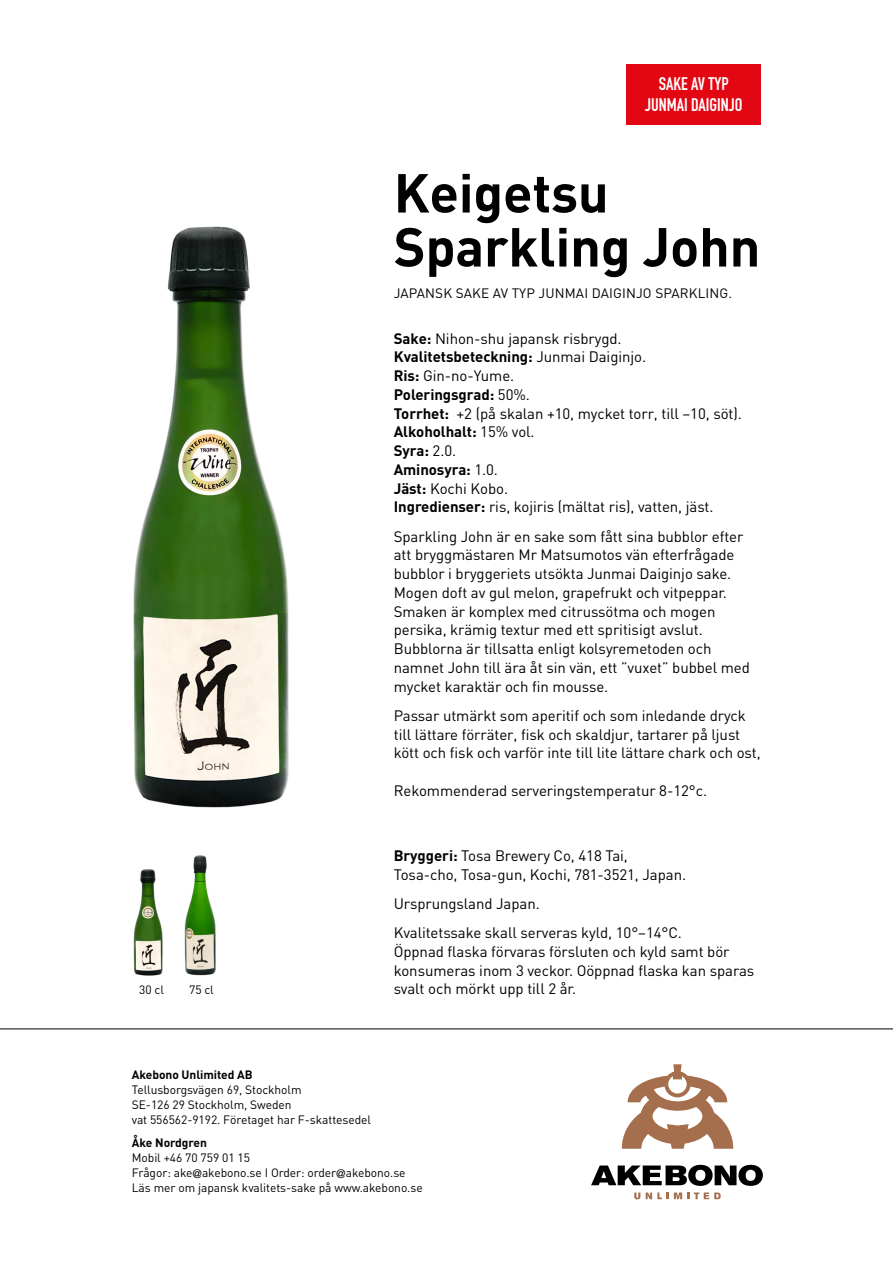
<style>
.page{position:relative;width:893px;height:1263px;background:#fff}
.page>*{position:absolute;margin:0;border:0;box-sizing:border-box;transform-origin:0 0}
.Namn_sake_2_rader{font:700 54px "DIN";letter-spacing:-.005em;color:#000}
.t1{font:700 18px "DIN Condensed";color:#fff}
.Brödtext{font:15px/18.8px "DIN";letter-spacing:-.005em;color:#000}
.Typo_1_bröd{font:15px/18.8px "DIN";letter-spacing:-.005em;color:#000}
.Typo_1_bröd-2{font:700 15px "DIN";letter-spacing:-.005em;color:#000}
.Saketyp{font:13.5px "DIN";letter-spacing:.01em;color:#000}
.Typo_1_bröd-3{font:12px "DIN";letter-spacing:-.005em;color:#000}
.Typo_1_bröd-4{font:700 12px "DIN";letter-spacing:-.005em;color:#000}
.s1{font-weight:700}
.s2{font-weight:400}
.s3{font-family:"Helvetica Neue LT Pro"}
</style>
<div class="page">
<hr style="left:0;top:1029px;width:893px;height:1px;background:#000">
<svg style="left:591px;top:1165px;width:172px;height:21px"></svg>
<svg style="left:634px;top:1192px;width:6px;height:7px"></svg>
<svg style="left:646px;top:1192px;width:75px;height:7px"></svg>
<svg style="left:622px;top:1064px;width:111px;height:85px"></svg>
<img style="left:133px;top:869px;width:30px;height:107px">
<div style="left:626px;top:64px;width:135px;height:61px;background:#e30613"></div>
<img style="left:133px;top:226px;width:156px;height:582px">
<img style="left:184px;top:855px;width:32px;height:121px">
<p class="t1" style="left:659px;top:71px;width:71px">SAKE AV TYP</p>
<p class="t1" style="left:645px;top:93px;width:99px">JUNMAI DAIGINJO</p>
<p class="Namn_sake_2_rader" style="left:394px;top:158px;width:217px">Keigetsu</p>
<p class="Namn_sake_2_rader" style="left:394px;top:212px;width:368px">Sparkling John</p>
<p class="Saketyp" style="left:394px;top:285px;width:340px">JAPANSK SAKE AV TYP JUNMAI DAIGINJO SPARKLING.</p>
<p class="Typo_1_bröd-3" style="left:139px;top:982px;width:26px">30 cl</p>
<p class="Typo_1_bröd-3" style="left:189px;top:982px;width:26px">75 cl</p>
<p class="Typo_1_bröd" style="left:394px;top:328px;width:229px"><span class="s1">Sake:</span> Nihon-shu japansk risbrygd.</p>
<p class="Typo_1_bröd-2" style="left:394px;top:347px;width:254px">Kvalitetsbeteckning: <span class="s2">Junmai Daiginjo.</span></p>
<p class="Typo_1_bröd" style="left:394px;top:366px;width:122px"><span class="s1">Ris:</span> Gin-no-Yume.</p>
<p class="Typo_1_bröd-2" style="left:394px;top:385px;width:138px">Poleringsgrad: <span class="s2">50%.</span></p>
<p class="Typo_1_bröd" style="left:394px;top:403px;width:350px"><span class="s1">Torrhet:</span> +2 (på skalan +10, mycket torr, till –10, söt).</p>
<p class="Typo_1_bröd-2" style="left:394px;top:422px;width:142px">Alkoholhalt: <span class="s2">15% vol.</span></p>
<p class="Typo_1_bröd-2" style="left:394px;top:441px;width:64px">Syra: <span class="s2">2.0.</span></p>
<p class="Typo_1_bröd-2" style="left:394px;top:460px;width:106px">Aminosyra: <span class="s2">1.0.</span></p>
<p class="Typo_1_bröd" style="left:394px;top:478px;width:116px"><span class="s1">Jäst:</span> Kochi Kobo.</p>
<p class="Typo_1_bröd" style="left:394px;top:497px;width:321px"><span class="s1">Ingredienser:</span> ris, kojiris (mältat ris), vatten, jäst.</p>
<p class="Brödtext" style="left:394px;top:526px;width:358px">Sparkling John är en sake som fått sina bubblor efter att bryggmästaren Mr Matsumotos vän efterfrågade bubblor i bryggeriets utsökta Junmai Daiginjo sake.<br>Mogen doft av gul melon, grapefrukt och vitpeppar.<br>Smaken är komplex med citrussötma och mogen persika, krämig textur med ett spritisigt avslut.<br>Bubblorna är tillsatta enligt kolsyremetoden och namnet John till ära åt sin vän, ett ”vuxet” bubbel med mycket karaktär och fin mousse.</p>
<p class="Brödtext" style="left:394px;top:706px;width:368px">Passar utmärkt som aperitif och som inledande dryck till lättare förräter, fisk och skaldjur, tartarer på ljust kött och fisk och varför inte till lite lättare chark och ost,</p>
<p class="Brödtext" style="left:394px;top:781px;width:315px">Rekommenderad serveringstemperatur 8-12°c.</p>
<p class="Brödtext" style="left:394px;top:846px;width:294px"><span class="s1">Bryggeri:</span> Tosa Brewery Co, 418 Tai,<br>Tosa-cho, Tosa-gun, Kochi, 781-3521, Japan.</p>
<p class="Brödtext" style="left:394px;top:894px;width:147px">Ursprungsland Japan.</p>
<p class="Typo_1_bröd" style="left:394px;top:923px;width:362px">Kvalitetssake skall serveras kyld, 10°–14°C.<br>Öppnad flaska förvaras försluten och kyld samt bör konsumeras inom 3 veckor. Oöppnad flaska kan sparas svalt och mörkt upp till 2 år.</p>
<p class="Typo_1_bröd-4" style="left:132px;top:1067px;width:122px">Akebono Unlimited AB</p>
<p class="Typo_1_bröd-3" style="left:132px;top:1082px;width:171px">Tellusborgsvägen 69, Stockholm</p>
<p class="Typo_1_bröd-3" style="left:132px;top:1097px;width:161px">SE-126 29 Stockholm, Sweden</p>
<p class="Typo_1_bröd-3" style="left:132px;top:1112px;width:241px">vat 556562-9192. Företaget har F-skattesedel</p>
<p class="Typo_1_bröd-4" style="left:132px;top:1134px;width:77px">Åke Nordgren</p>
<p class="Typo_1_bröd-3" style="left:132px;top:1150px;width:120px">Mobil +46 70 759 01 15</p>
<p class="Typo_1_bröd-3" style="left:132px;top:1165px;width:275px">Frågor: ake<span class="s3">@</span>akebono.se I Order: order<span class="s3">@</span>akebono.se</p>
<p class="Typo_1_bröd-3" style="left:132px;top:1180px;width:292px">Läs mer om japansk kvalitets-sake på www.akebono.se</p>
</div>
